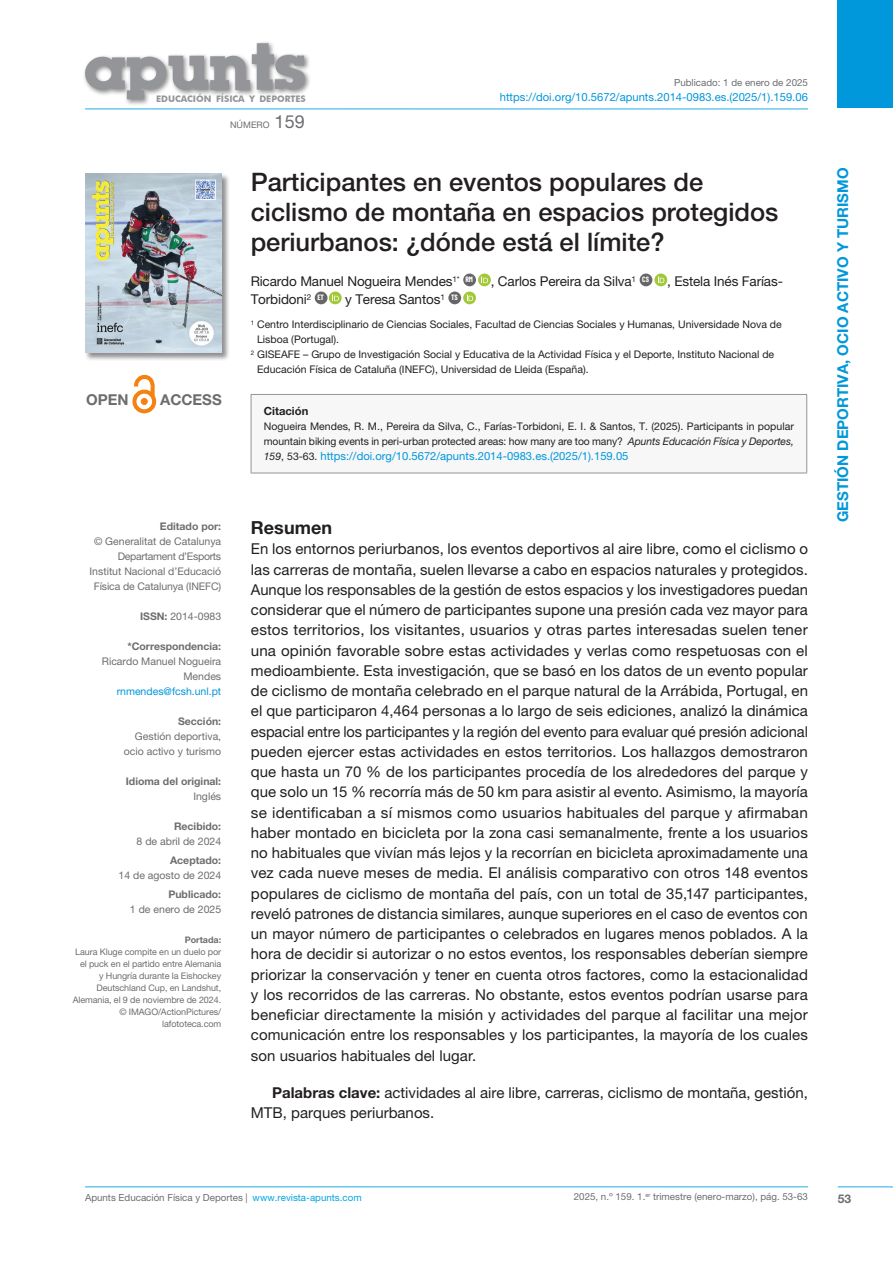
<style>
.page{position:relative;width:893px;height:1263px;background:#fff}
.page>*{position:absolute;margin:0;border:0;box-sizing:border-box;transform-origin:0 0}
._01-TITULO_ARTICULO{font:500 25.5px/30px "Helvetica Neue LT Pro";color:#231f20}
._05-TITULO_RESUMEN{font:700 18px "Helvetica Neue LT Pro";letter-spacing:.005em;color:#231f20}
._07-KEYWORDS{font:15px/20.2px "Helvetica Neue LT Pro";color:#231f20;text-align:justify}
.t1{font:700 15px "Helvetica Neue LT Pro";color:#0097db}
.t2{font:700 15px "Helvetica Neue LT Pro";color:#6c6d70}
._02-AUTORES{font:13.5px "Helvetica Neue LT Pro";letter-spacing:-.01em;color:#231f20}
.t3{font:700 12px "Helvetica Neue LT Pro";color:#6c6d70}
._04-_CITACION{font:11.25px "Helvetica Neue LT Pro";color:#0097db}
._04-_CITACION-2{font:700 11.25px "Helvetica Neue LT Pro";color:#231f20}
._03-AFILIACION{font:10.5px/15px "Helvetica Neue LT Pro";color:#231f20}
.TEXTO_FICHA{font:10.5px/15px "Helvetica Neue LT Pro";color:#6c6d70;text-align:right}
._04-_CITACION-3{font:10.5px/15px "Helvetica Neue LT Pro";color:#231f20}
.TEXTO_FICHA-2{font:700 10.5px/15px "Helvetica Neue LT Pro";color:#6c6d70;text-align:right}
.TEXTO_FICHA-3{font:10.5px "Helvetica Neue LT Pro";letter-spacing:-.025em;color:#6c6d70}
.t4{font:9.75px "Helvetica Neue LT Pro";color:#6c6d70}
.TEXTO_FICHA-4{font:9px/12px "Helvetica Neue LT Pro";letter-spacing:-.01em;color:#6c6d70;text-align:right}
.t5{font:700 9px "Futura BT";color:#939598}
.t6{font:700 7.5px "Barlow Condensed";color:#fff}
.s1{font-size:18px}
.s2{font-style:italic}
.s3{font-style:italic;font-size:10.5px;color:#231f20}
.s4{font-size:10.5px;color:#231f20}
.s5{font-weight:700}
.s6{color:#0097db}
.s7{font-weight:400}
.s8{color:#04a5e0}
</style>
<div class="page">
<svg style="left:134px;top:392px;width:20px;height:19px"></svg>
<div style="left:132px;top:390px;width:24px;height:23px;border:4px solid #f58110;border-radius:50%"></div>
<div style="left:141px;top:398px;width:7px;height:7px;background:#f58110;border-radius:50%"></div>
<svg style="left:134px;top:374px;width:21px;height:21px"></svg>
<hr style="left:85px;top:109px;width:723px;height:1px;background:#1fade3">
<hr style="left:85px;top:1186px;width:723px;height:1px;background:#1fade3">
<hr style="left:838px;top:1186px;width:55px;height:1px;background:#1fade3">
<div style="left:838px;top:0;width:55px;height:108px;background:#0097db"></div>
<div style="left:82px;top:41px;width:229px;height:65px;background:#231f20;opacity:.5"></div>
<svg style="left:85px;top:43px;width:220px;height:56px"></svg>
<div style="left:85px;top:173px;width:145px;height:188px;background:#231f20;opacity:.5"></div>
<img style="left:85px;top:173px;width:137px;height:179px">
<div style="left:463px;top:274px;width:13px;height:12px;background:#666;border-radius:50%"></div>
<svg style="left:478px;top:274px;width:13px;height:12px"></svg>
<svg style="left:481px;top:276px;width:7px;height:7px"></svg>
<div style="left:640px;top:274px;width:12px;height:12px;background:#666;border-radius:50%"></div>
<svg style="left:654px;top:274px;width:13px;height:12px"></svg>
<svg style="left:658px;top:276px;width:6px;height:7px"></svg>
<div style="left:315px;top:292px;width:12px;height:12px;background:#666;border-radius:50%"></div>
<svg style="left:329px;top:292px;width:13px;height:12px"></svg>
<svg style="left:332px;top:294px;width:7px;height:7px"></svg>
<div style="left:448px;top:292px;width:13px;height:12px;background:#666;border-radius:50%"></div>
<svg style="left:463px;top:292px;width:13px;height:12px"></svg>
<svg style="left:467px;top:294px;width:6px;height:7px"></svg>
<div style="left:251px;top:394px;width:556px;height:79px;background:#f7f7f8"></div>
<hr style="left:251px;top:394px;width:556px;height:1px;background:#939598">
<hr style="left:251px;top:395px;width:1px;height:78px;background:#939598">
<hr style="left:806px;top:395px;width:1px;height:78px;background:#939598">
<hr style="left:251px;top:473px;width:556px;height:1px;background:#939598">
<p class="t4" style="left:674px;top:77px;width:135px">Publicado: 1 de enero de 2025</p>
<p class="t5" style="left:156px;top:93px;width:151px">EDUCACIÓN FÍSICA Y DEPORTES</p>
<p class="_04-_CITACION" style="left:500px;top:90px;width:310px">https://doi.org/10.5672/apunts.2014-0983.es.(2025/1).159.06</p>
<p class="TEXTO_FICHA-4" style="left:230px;top:119px;width:76px">NÚMERO <span class="s1">159</span></p>
<p class="t2" style="left:86px;top:391px;width:44px">OPEN</p>
<p class="t2" style="left:160px;top:391px;width:63px">ACCESS</p>
<p class="_01-TITULO_ARTICULO" style="left:251px;top:167px;width:529px">Participantes en eventos populares de ciclismo de montaña en espacios protegidos periurbanos: ¿dónde está el límite?</p>
<p class="_02-AUTORES" style="left:251px;top:273px;width:211px">Ricardo Manuel Nogueira Mendes<sup>1*</sup></p>
<p class="t6" style="left:465px;top:274px;width:9px">RM</p>
<p class="_02-AUTORES" style="left:491px;top:273px;width:147px">, Carlos Pereira da Silva<sup>1</sup></p>
<p class="t6" style="left:642px;top:274px;width:8px">CS</p>
<p class="_02-AUTORES" style="left:667px;top:273px;width:117px">, Estela Inés Farías-</p>
<p class="_02-AUTORES" style="left:251px;top:291px;width:62px">Torbidoni<sup>2</sup></p>
<p class="t6" style="left:317px;top:292px;width:8px">ET</p>
<p class="_02-AUTORES" style="left:345px;top:291px;width:101px">y Teresa Santos<sup>1</sup></p>
<p class="t6" style="left:451px;top:292px;width:8px">TS</p>
<p class="_03-AFILIACION" style="left:257px;top:316px;width:526px;text-indent:-6px"><sup>1</sup> Centro Interdisciplinario de Ciencias Sociales, Facultad de Ciencias Sociales y Humanas, Universidade Nova de<br>Lisboa (Portugal).</p>
<p class="_03-AFILIACION" style="left:257px;top:346px;width:519px;text-indent:-6px"><sup>2</sup> GISEAFE – Grupo de Investigación Social y Educativa de la Actividad Física y el Deporte, Instituto Nacional de<br>Educación Física de Cataluña (INEFC), Universidad de Lleida (España).</p>
<p class="_04-_CITACION-2" style="left:264px;top:404px;width:46px">Citación</p>
<p class="_04-_CITACION-3" style="left:264px;top:419px;width:532px">Nogueira Mendes, R. M., Pereira da Silva, C., Farías-Torbidoni, E. I. &amp; Santos, T. (2025). Participants in popular mountain biking events in peri-urban protected areas: how many are too many? <span class="s2">Apunts Educación Física y Deportes,</span></p>
<p class="_04-_CITACION" style="left:264px;top:449px;width:366px"><span class="s3">159</span><span class="s4">, 53-63.</span> https://doi.org/10.5672/apunts.2014-0983.es.(2025/1).159.05</p>
<p class="TEXTO_FICHA-2" style="left:160px;top:518px;width:63px">Editado por:</p>
<p class="TEXTO_FICHA" style="left:94px;top:533px;width:129px">© Generalitat de Catalunya</p>
<p class="TEXTO_FICHA-3" style="left:118px;top:549px;width:105px">Departament d’Esports</p>
<p class="TEXTO_FICHA" style="left:90px;top:563px;width:133px;text-align:center">Institut Nacional d’Educació<br>Física de Catalunya (INEFC)</p>
<p class="TEXTO_FICHA" style="left:140px;top:608px;width:83px"><span class="s5">ISSN:</span> 2014-0983</p>
<p class="TEXTO_FICHA-2" style="left:128px;top:638px;width:95px">*Correspondencia:</p>
<p class="TEXTO_FICHA" style="left:102px;top:653px;width:121px">Ricardo Manuel Nogueira<br>Mendes <span class="s6">rnmendes@fcsh.unl.pt</span></p>
<p class="TEXTO_FICHA-2" style="left:178px;top:713px;width:45px">Sección:</p>
<p class="TEXTO_FICHA" style="left:124px;top:728px;width:99px">Gestión deportiva, ocio activo y turismo</p>
<p class="TEXTO_FICHA-2" style="left:126px;top:773px;width:97px">Idioma del original:<br><span class="s7">Inglés</span></p>
<p class="TEXTO_FICHA" style="left:137px;top:818px;width:86px"><span class="s5">Recibido:<br></span>8 de abril de 2024</p>
<p class="TEXTO_FICHA" style="left:119px;top:852px;width:104px"><span class="s5">Aceptado:<br></span>14 de agosto de 2024</p>
<p class="TEXTO_FICHA" style="left:130px;top:887px;width:93px"><span class="s5">Publicado:<br></span>1 de enero de 2025</p>
<p class="TEXTO_FICHA-4" style="left:73px;top:934px;width:150px"><span class="s5">Portada:<br></span>Laura Kluge compite en un duelo por el puck en el partido entre Alemania<br>y Hungría durante la Eishockey<br>Deutschland Cup, en Landshut,<br>Alemania, el 9 de noviembre de 2024. © IMAGO/ActionPictures/ lafototeca.com</p>
<p class="_05-TITULO_RESUMEN" style="left:251px;top:516px;width:83px">Resumen</p>
<p class="_07-KEYWORDS" style="left:251px;top:539px;width:559px">En los entornos periurbanos, los eventos deportivos al aire libre, como el ciclismo o las carreras de montaña, suelen llevarse a cabo en espacios naturales y protegidos.<br>Aunque los responsables de la gestión de estos espacios y los investigadores puedan considerar que el número de participantes supone una presión cada vez mayor para estos territorios, los visitantes, usuarios y otras partes interesadas suelen tener una opinión favorable sobre estas actividades y verlas como respetuosas con el medioambiente. Esta investigación, que se basó en los datos de un evento popular de ciclismo de montaña celebrado en el parque natural de la Arrábida, Portugal, en el que participaron 4,464 personas a lo largo de seis ediciones, analizó la dinámica espacial entre los participantes y la región del evento para evaluar qué presión adicional pueden ejercer estas actividades en estos territorios. Los hallazgos demostraron que hasta un 70 % de los participantes procedía de los alrededores del parque y que solo un 15 % recorría más de 50 km para asistir al evento. Asimismo, la mayoría se identificaban a sí mismos como usuarios habituales del parque y afirmaban haber montado en bicicleta por la zona casi semanalmente, frente a los usuarios no habituales que vivían más lejos y la recorrían en bicicleta aproximadamente una vez cada nueve meses de media. El análisis comparativo con otros 148 eventos populares de ciclismo de montaña del país, con un total de 35,147 participantes, reveló patrones de distancia similares, aunque superiores en el caso de eventos con un mayor número de participantes o celebrados en lugares menos poblados. A la hora de decidir si autorizar o no estos eventos, los responsables deberían siempre priorizar la conservación y tener en cuenta otros factores, como la estacionalidad y los recorridos de las carreras. No obstante, estos eventos podrían usarse para beneficiar directamente la misión y actividades del parque al facilitar una mejor comunicación entre los responsables y los participantes, la mayoría de los cuales son usuarios habituales del lugar.</p>
<p class="_07-KEYWORDS" style="left:251px;top:1082px;width:559px;text-indent:21px"><span class="s5">Palabras clave:</span> actividades al aire libre, carreras, ciclismo de montaña, gestión,<br>MTB, parques periurbanos.</p>
<p class="t1" style="left:833px;top:522px;width:356px;rotate:-90deg">GESTIÓN DEPORTIVA, OCIO ACTIVO Y TURISMO</p>
<p class="t4" style="left:85px;top:1192px;width:278px">Apunts Educación Física y Deportes | <span class="s8">www.revista-apunts.com</span></p>
<p class="t4" style="left:574px;top:1191px;width:236px">2025, n.º 159. 1.<sup>er</sup> trimestre (enero-marzo), pág. 53-63</p>
<p class="t3" style="left:838px;top:1191px;width:15px">53</p>
</div>
